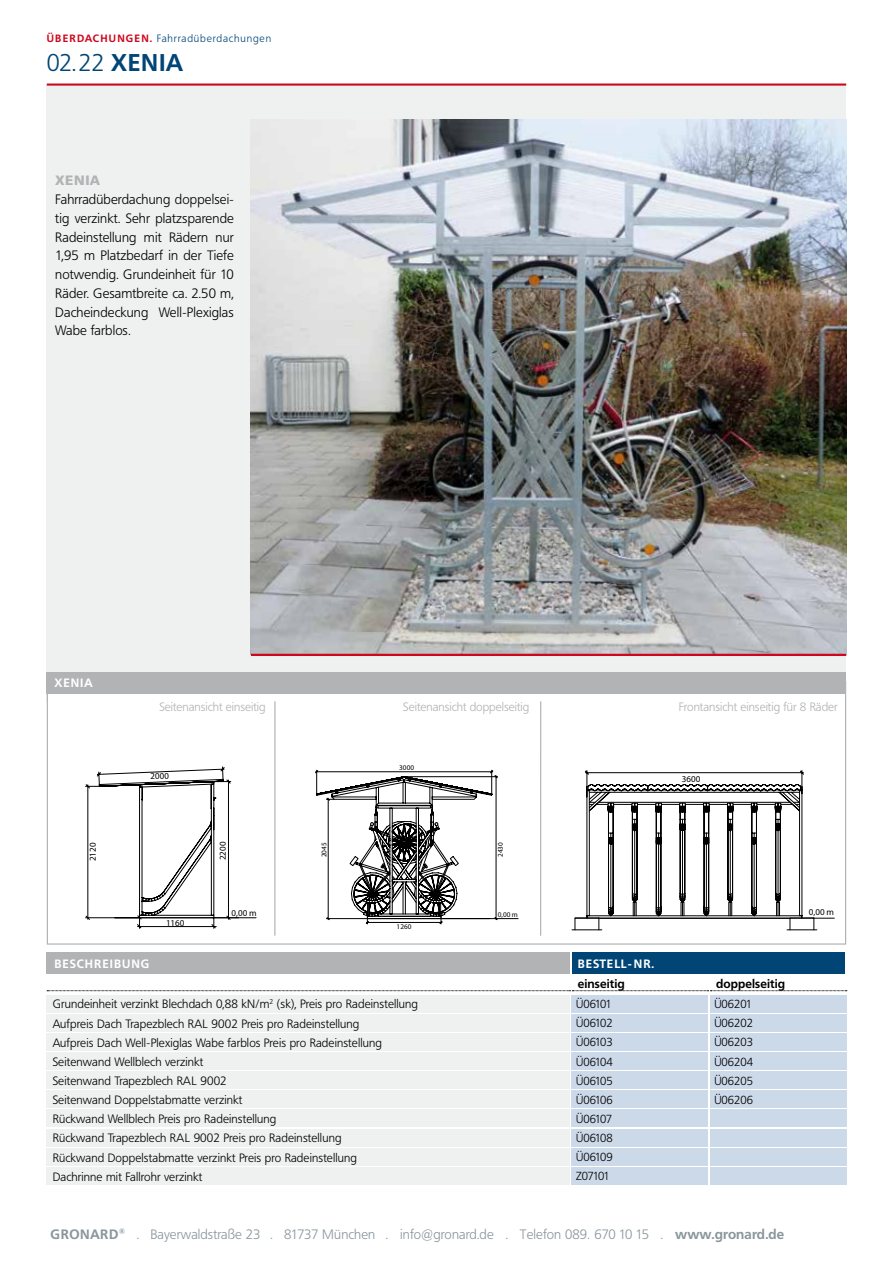
<style>
.page{position:relative;width:893px;height:1263px;background:#fff}
.page>*{position:absolute;margin:0;border:0;box-sizing:border-box;transform-origin:0 0}
.t1{font:300 24px "Frutiger BQ";color:#004576}
.t2{font:300 13.5px/18.8px "Frutiger BQ";letter-spacing:.01em;color:#000;text-align:justify}
.t3{font:300 13.5px "Frutiger BQ";letter-spacing:.01em;color:#89969d}
.t4{font:700 13.5px "Frutiger BQ";color:#89969d}
.t5{font:900 13.5px "Frutiger BQ";letter-spacing:.04em;color:#b1b3b4}
.t6{font:300 12px/19.2px "Frutiger BQ";letter-spacing:.01em;color:#000}
.t7{font:300 12px "Frutiger BQ";color:#b1b3b4}
.t8{font:700 12px "Frutiger BQ";letter-spacing:.01em;color:#000}
.t9{font:700 12px "Frutiger BQ";letter-spacing:.07em;color:#fff}
.t10{font:700 12px "Frutiger BQ";letter-spacing:.09em;color:#fff}
.t11{font:300 11.55px/19.2px "Frutiger BQ";color:#000;text-align:justify}
.t12{font:300 10.5px "Frutiger BQ";letter-spacing:.08em;color:#004576}
.t13{font:9px "Myriad Pro";color:#000}
.t14{font:7.2px "Myriad Pro";color:#000}
.s1{font-weight:700;color:#cd071e}
.s2{font-weight:700}
</style>
<div class="page">
<div style="left:47px;top:85px;width:799px;height:617px;background:#eff0f0"></div>
<img style="left:251px;top:119px;width:595px;height:535px">
<div style="left:47px;top:681px;width:799px;height:264px;background:#fff;border:1px solid #b1b3b4"></div>
<div style="left:47px;top:672px;width:799px;height:21px;background:#b1b3b4"></div>
<hr style="left:251px;top:654px;width:595px;height:2px;background:#cd071e">
<hr style="left:115px;top:917px;width:141px;height:1px;background:#000">
<svg style="left:85px;top:767px;width:154px;height:161px"></svg>
<hr style="left:326px;top:918px;width:192px;height:1px;background:#000">
<svg style="left:316px;top:770px;width:182px;height:154px"></svg>
<hr style="left:575px;top:918px;width:259px;height:1px;background:#000">
<svg style="left:572px;top:770px;width:245px;height:160px"></svg>
<hr style="left:47px;top:84px;width:799px;height:2px;background:#cd071e">
<hr style="left:274px;top:701px;width:2px;height:235px;background:#b1b3b4">
<hr style="left:540px;top:701px;width:1px;height:235px;background:#b1b3b4">
<div style="left:710px;top:995px;width:136px;height:17px;background:#ccd9e9"></div>
<div style="left:572px;top:995px;width:136px;height:17px;background:#ccd9e9"></div>
<div style="left:710px;top:1014px;width:136px;height:17px;background:#ccd9e9"></div>
<div style="left:572px;top:1014px;width:136px;height:17px;background:#ccd9e9"></div>
<div style="left:710px;top:1033px;width:136px;height:17px;background:#ccd9e9"></div>
<div style="left:572px;top:1033px;width:136px;height:17px;background:#ccd9e9"></div>
<div style="left:710px;top:1052px;width:136px;height:17px;background:#ccd9e9"></div>
<div style="left:572px;top:1052px;width:136px;height:17px;background:#ccd9e9"></div>
<div style="left:710px;top:1071px;width:136px;height:18px;background:#ccd9e9"></div>
<div style="left:572px;top:1071px;width:136px;height:18px;background:#ccd9e9"></div>
<div style="left:710px;top:1091px;width:136px;height:17px;background:#ccd9e9"></div>
<div style="left:572px;top:1091px;width:136px;height:17px;background:#ccd9e9"></div>
<div style="left:710px;top:1110px;width:136px;height:17px;background:#ccd9e9"></div>
<div style="left:572px;top:1110px;width:136px;height:17px;background:#ccd9e9"></div>
<div style="left:710px;top:1129px;width:136px;height:17px;background:#ccd9e9"></div>
<div style="left:572px;top:1129px;width:136px;height:17px;background:#ccd9e9"></div>
<div style="left:710px;top:1148px;width:136px;height:17px;background:#ccd9e9"></div>
<div style="left:572px;top:1148px;width:136px;height:17px;background:#ccd9e9"></div>
<div style="left:710px;top:1167px;width:136px;height:17px;background:#ccd9e9"></div>
<div style="left:572px;top:1167px;width:136px;height:17px;background:#ccd9e9"></div>
<div style="left:572px;top:952px;width:272px;height:22px;background:#004576"></div>
<div style="left:47px;top:952px;width:523px;height:22px;background:#b1b3b4"></div>
<div style="left:47px;top:995px;width:523px;height:17px;background:#eff0f0"></div>
<div style="left:47px;top:1014px;width:523px;height:17px;background:#eff0f0"></div>
<div style="left:47px;top:1033px;width:523px;height:17px;background:#eff0f0"></div>
<div style="left:47px;top:1052px;width:523px;height:17px;background:#eff0f0"></div>
<div style="left:47px;top:1071px;width:523px;height:18px;background:#eff0f0"></div>
<div style="left:47px;top:1091px;width:523px;height:17px;background:#eff0f0"></div>
<div style="left:47px;top:1110px;width:523px;height:17px;background:#eff0f0"></div>
<div style="left:47px;top:1129px;width:523px;height:17px;background:#eff0f0"></div>
<div style="left:47px;top:1148px;width:523px;height:17px;background:#eff0f0"></div>
<div style="left:47px;top:1167px;width:523px;height:17px;background:#eff0f0"></div>
<svg style="left:47px;top:990px;width:800px;height:1px"></svg>
<p class="t12" style="left:47px;top:33px;width:226px"><span class="s1">ÜBERDACHUNGEN-.</span> Fahrradüberdachungen</p>
<h1 class="t1" style="left:47px;top:49px;width:138px">02.22 <span class="s2">XEN IA</span></h1>
<p class="t5" style="left:55px;top:172px;width:46px">XENIA</p>
<p class="t2" style="left:55px;top:190px;width:180px">Fahrradüberdachung doppelsei&shy;tig verzinkt. Sehr platzsparende Radeinstellung mit Rädern nur 1,95 m Platzbedarf in der Tiefe notwendig. Grundeinheit für 10<br>Räder. Gesamtbreite ca. 2.50 m, Dacheindeckung Well-Plexiglas Wabe farblos.</p>
<p class="t9" style="left:54px;top:676px;width:40px">XEN IA</p>
<p class="t7" style="left:159px;top:700px;width:108px">Seitenansicht einseitig</p>
<p class="t7" style="left:403px;top:700px;width:128px">Seitenansicht doppelseitig</p>
<p class="t7" style="left:679px;top:700px;width:160px">Frontansicht einseitig für 8 Räder</p>
<p class="t13" style="left:150px;top:771px;width:20px;rotate:-2deg">2000</p>
<p class="t14" style="left:399px;top:763px;width:16px">3000</p>
<p class="t13" style="left:682px;top:774px;width:20px">3600</p>
<p class="t13" style="left:87px;top:861px;width:20px;rotate:-90deg">2120</p>
<p class="t13" style="left:217px;top:860px;width:20px;rotate:-90deg">2200</p>
<p class="t14" style="left:319px;top:857px;width:16px;rotate:-90deg">2045</p>
<p class="t14" style="left:496px;top:857px;width:16px;rotate:-90deg">2430</p>
<p class="t13" style="left:232px;top:907px;width:27px">0,00 m</p>
<p class="t14" style="left:498px;top:910px;width:22px">0,00 m</p>
<p class="t13" style="left:166px;top:917px;width:20px">1160</p>
<p class="t14" style="left:397px;top:922px;width:16px">1260</p>
<p class="t10" style="left:54px;top:956px;width:96px">BESCHREIBUNG</p>
<p class="t9" style="left:578px;top:956px;width:8px">BES</p>
<p class="t9" style="left:600px;top:956px;width:56px">TELL-NR.</p>
<p class="t6" style="left:53px;top:995px;width:367px">Grundeinheit verzinkt Blechdach 0,88 kN/m<sup>2</sup> (sk), Preis pro Radeinstellung Aufpreis Dach Trapezblech RAL 9002 Preis pro Radeinstellung<br>Aufpreis Dach Well-Plexiglas Wabe farblos Preis pro Radeinstellung Seitenwand Wellblech verzinkt<br>Seitenwand Trapezblech RAL 9002<br>Seitenwand Doppelstabmatte verzinkt<br>Rückwand Wellblech Preis pro Radeinstellung<br>Rückwand Trapezblech RAL 9002 Preis pro Radeinstellung<br>Rückwand Doppelstabmatte verzinkt Preis pro Radeinstellung<br>Dachrinne mit Fallrohr verzinkt</p>
<p class="t8" style="left:578px;top:977px;width:48px">EINSEITIG</p>
<p class="t8" style="left:716px;top:977px;width:71px">DOPPELSEITIG</p>
<p class="t11" style="left:576px;top:995px;width:37px">Ü06101</p>
<p class="t11" style="left:714px;top:995px;width:39px">Ü06201</p>
<p class="t11" style="left:576px;top:1014px;width:38px">Ü06102</p>
<p class="t11" style="left:714px;top:1014px;width:40px">Ü06202</p>
<p class="t11" style="left:576px;top:1033px;width:38px">Ü06103</p>
<p class="t11" style="left:714px;top:1033px;width:40px">Ü06203</p>
<p class="t11" style="left:576px;top:1052px;width:38px">Ü06104</p>
<p class="t11" style="left:714px;top:1052px;width:40px">Ü06204</p>
<p class="t11" style="left:576px;top:1071px;width:38px">Ü06105</p>
<p class="t11" style="left:714px;top:1071px;width:40px">Ü06205</p>
<p class="t11" style="left:576px;top:1090px;width:38px">Ü06106</p>
<p class="t11" style="left:714px;top:1090px;width:40px">Ü06206</p>
<p class="t11" style="left:576px;top:1109px;width:38px">Ü06107<br>Ü06108<br>Ü06109<br>Z07101</p>
<p class="t4" style="left:51px;top:1226px;width:50px">GRONARD</p>
<p class="t3" style="left:119px;top:1226px;width:667px"><sup>®</sup> . Bayerwaldstraße 23 . 81737 München . info@gronard.de . Telefon 089. 670 10 15 . <span class="s2">WWW.GRONARD.DE</span></p>
<p class="t13" style="left:809px;top:906px;width:27px">0,00 m</p>
</div>
